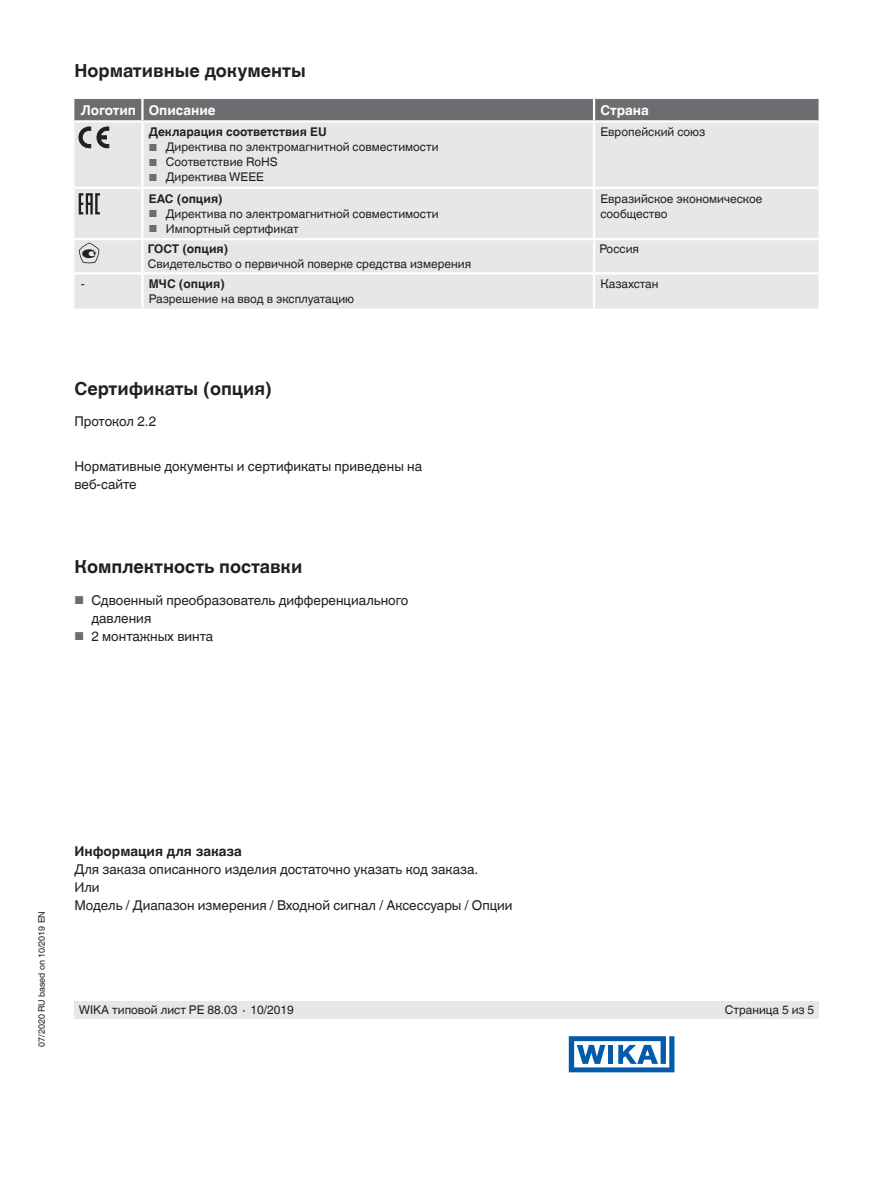
<style>
.page{position:relative;width:893px;height:1188px;background:#fff}
.page>*{position:absolute;margin:0;border:0;box-sizing:border-box;transform-origin:0 0}
.t1{font:700 18px "Helvetica World";color:#231f20}
.t2{font:13.5px/18px "Helvetica World";color:#231f20}
.t3{font:700 13.5px "Helvetica World";color:#fff}
.t4{font:700 13.5px "Helvetica World";color:#231f20}
.t5{font:12px/15px "Helvetica World";color:#231f20}
.t6{font:700 12px "Helvetica World";color:#231f20}
.t7{font:9px "Helvetica World";color:#231f20}
.s1{font-size:10.2px;color:#6c6d70}
.s2{font-size:11.55px;color:#6c6d70}
</style>
<div class="page">
<div style="left:74px;top:1001px;width:745px;height:17px;background:#e6e7e9"></div>
<svg style="left:569px;top:1036px;width:105px;height:36px"></svg>
<div style="left:74px;top:99px;width:745px;height:21px;background:#6c6d70"></div>
<div style="left:74px;top:123px;width:745px;height:186px;background:#e6e7e9"></div>
<hr style="left:142px;top:187px;width:452px;height:2px;background:#fff">
<hr style="left:142px;top:238px;width:452px;height:2px;background:#fff">
<hr style="left:74px;top:272px;width:68px;height:3px;background:#fff">
<hr style="left:142px;top:272px;width:452px;height:3px;background:#fff">
<hr style="left:141px;top:275px;width:3px;height:34px;background:#fff">
<hr style="left:594px;top:272px;width:225px;height:3px;background:#fff">
<hr style="left:593px;top:275px;width:2px;height:34px;background:#fff">
<hr style="left:74px;top:187px;width:68px;height:2px;background:#fff">
<hr style="left:594px;top:187px;width:225px;height:2px;background:#fff">
<hr style="left:594px;top:238px;width:225px;height:2px;background:#fff">
<hr style="left:74px;top:238px;width:68px;height:2px;background:#fff">
<hr style="left:593px;top:123px;width:2px;height:64px;background:#fff">
<hr style="left:141px;top:123px;width:3px;height:64px;background:#fff">
<hr style="left:141px;top:99px;width:3px;height:21px;background:#fff">
<hr style="left:593px;top:99px;width:2px;height:21px;background:#fff">
<hr style="left:593px;top:189px;width:2px;height:49px;background:#fff">
<hr style="left:593px;top:240px;width:2px;height:32px;background:#fff">
<hr style="left:141px;top:189px;width:3px;height:49px;background:#fff">
<hr style="left:141px;top:240px;width:3px;height:32px;background:#fff">
<svg style="left:79px;top:127px;width:12px;height:21px"></svg>
<svg style="left:97px;top:127px;width:12px;height:21px"></svg>
<svg style="left:79px;top:193px;width:21px;height:21px"></svg>
<svg style="left:79px;top:243px;width:20px;height:21px"></svg>
<h1 class="t1" style="left:74px;top:60px;width:233px">Нормативные документы</h1>
<p class="t3" style="left:81px;top:102px;width:136px">Логотип Описание</p>
<p class="t3" style="left:600px;top:102px;width:50px">Страна</p>
<p class="t6" style="left:149px;top:125px;width:179px">Декларация соответствия EU</p>
<p class="t5" style="left:149px;top:140px;width:291px"><span class="s1">■</span> Директива по электромагнитной совместимости</p>
<p class="t5" style="left:149px;top:155px;width:131px"><span class="s1">■</span> Соответствие RoHS</p>
<p class="t5" style="left:149px;top:170px;width:117px"><span class="s1">■</span> Директива WEEE</p>
<p class="t5" style="left:600px;top:125px;width:106px">Европейский союз</p>
<p class="t6" style="left:149px;top:192px;width:75px">EAC (опция)</p>
<p class="t5" style="left:149px;top:206px;width:291px"><span class="s1">■</span> Директива по электромагнитной совместимости</p>
<p class="t5" style="left:149px;top:221px;width:151px"><span class="s1">■</span> Импортный сертификат</p>
<p class="t6" style="left:148px;top:242px;width:82px">ГОСТ (опция)</p>
<p class="t5" style="left:148px;top:256px;width:325px">Свидетельство о первичной поверке средства измерения</p>
<p class="t5" style="left:81px;top:277px;width:5px">-</p>
<p class="t6" style="left:149px;top:277px;width:77px">МЧС (опция)</p>
<p class="t5" style="left:149px;top:292px;width:207px">Разрешение на ввод в эксплуатацию</p>
<h1 class="t1" style="left:74px;top:378px;width:199px">Сертификаты (опция)</h1>
<p class="t2" style="left:74px;top:413px;width:83px">Протокол 2.2</p>
<p class="t2" style="left:74px;top:458px;width:349px">Нормативные документы и сертификаты приведены на веб-сайте</p>
<h1 class="t1" style="left:74px;top:557px;width:229px">Комплектность поставки</h1>
<p class="t2" style="left:91px;top:591px;width:319px;text-indent:-17px"><span class="s2">■</span> Сдвоенный преобразователь дифференциального давления</p>
<p class="t2" style="left:74px;top:627px;width:140px"><span class="s2">■</span> 2 монтажных винта</p>
<p class="t5" style="left:600px;top:191px;width:163px">Евразийское экономическое сообщество</p>
<p class="t5" style="left:599px;top:241px;width:41px">Россия</p>
<p class="t5" style="left:600px;top:277px;width:60px">Казахстан</p>
<p class="t7" style="left:36px;top:1047px;width:137px;rotate:-90deg">07/2020 RU based on 10/2019 EN</p>
<p class="t4" style="left:74px;top:843px;width:169px">Информация для заказа</p>
<p class="t2" style="left:74px;top:860px;width:440px">Для заказа описанного изделия достаточно указать код заказа.<br>Или<br>Модель / Диапазон измерения / Входной сигнал / Аксессуары / Опции</p>
<p class="t5" style="left:79px;top:1002px;width:217px">WIKA типовой лист PE 88.03 ∙ 10/2019</p>
<p class="t5" style="left:725px;top:1002px;width:91px">Страница 5 из 5</p>
</div>
